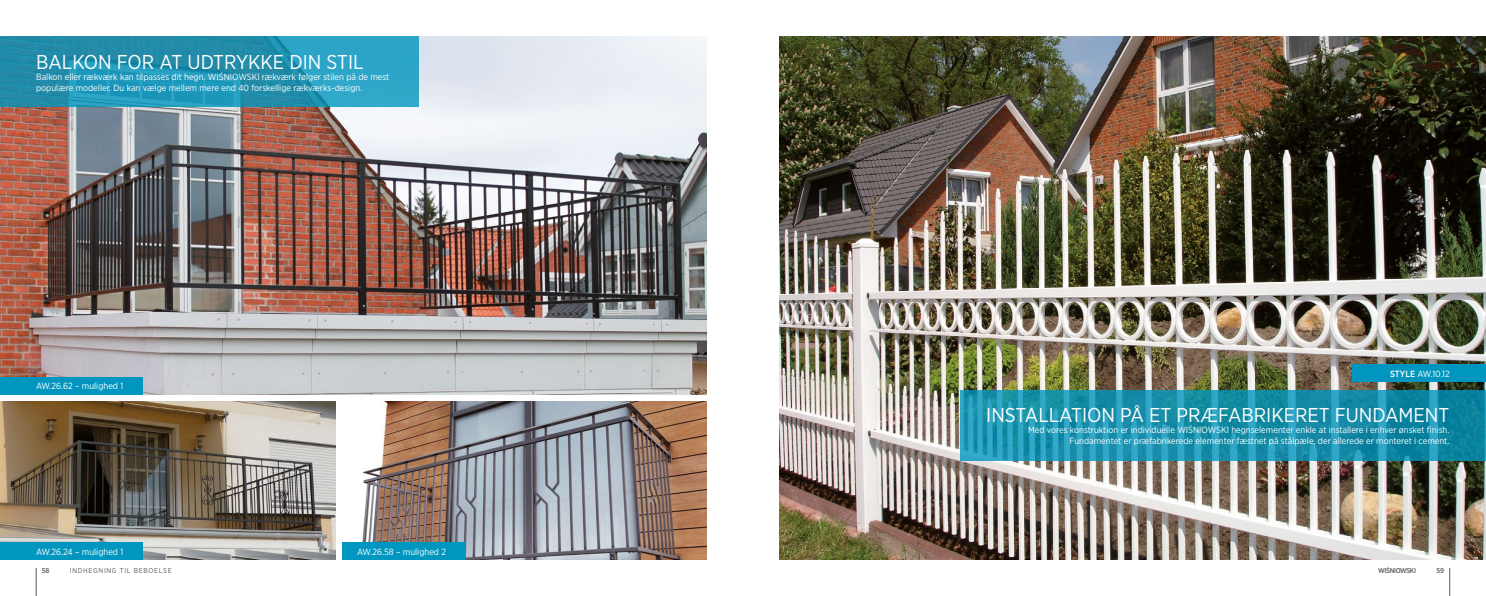
<style>
.page{position:relative;width:1486px;height:596px;background:#fff}
.page>*{position:absolute;margin:0;border:0;box-sizing:border-box;transform-origin:0 0}
.t1{font:20px "Gotham Narrow";color:#fff}
.t2{font:9px/11px "Gotham Narrow";color:#fff}
.t3{font:7px "Gotham Narrow";letter-spacing:.1em;color:#575756}
.t4{font:500 7px "Gotham Narrow";letter-spacing:-.05em;color:#575756}
.s1{font-weight:500}
</style>
<div class="page">
<svg style="left:1449px;top:567px;width:1px;height:28px"></svg>
<svg style="left:36px;top:567px;width:1px;height:28px"></svg>
<img style="left:0;top:36px;width:707px;height:358px">
<svg style="left:0;top:36px;width:419px;height:71px;background:#2395b5"></svg>
<img style="left:362px;top:401px;width:345px;height:158px">
<img style="left:0;top:401px;width:336px;height:158px">
<div style="left:0;top:377px;width:142px;height:17px;background:#0096bf"></div>
<div style="left:0;top:542px;width:142px;height:17px;background:#0096bf"></div>
<div style="left:342px;top:542px;width:124px;height:17px;background:#0096bf"></div>
<img style="left:779px;top:36px;width:706px;height:522px">
<svg style="left:960px;top:389px;width:525px;height:71px;background:#1b90ac"></svg>
<div style="left:1352px;top:364px;width:133px;height:17px;background:#0096bf"></div>
<h1 class="t1" style="left:36px;top:49px;width:329px">BALKON FOR AT UDTRYKKE DIN STIL</h1>
<p class="t2" style="left:36px;top:71px;width:355px">Balkon eller rækværk kan tilpasses dit hegn. WIŚNIOWSKI rækværk følger stilen på de mest populære modeller. Du kan vælge mellem mere end 40 forskellige rækværks-design.</p>
<p class="t2" style="left:36px;top:380px;width:89px">AW.26.62 – mulighed 1</p>
<p class="t2" style="left:36px;top:546px;width:89px">AW.26.24 – mulighed 1</p>
<p class="t2" style="left:357px;top:546px;width:91px">AW.26.58 – mulighed 2</p>
<p class="t2" style="left:1390px;top:367px;width:61px"><span class="s1">STYLE</span> AW.10.12</p>
<h1 class="t1" style="left:986px;top:402px;width:464px">INSTALLATION PÅ ET PRÆFABRIKERET FUNDAMENT</h1>
<p class="t2" style="left:1028px;top:424px;width:423px;text-align:right">Med vores konstruktion er individuelle WIŚNIOWSKI hegnselementer enkle at installere i enhver ønsket finish.<br>Fundamentet er præfabrikerede elementer fæstnet på stålpæle, der allerede er monteret i cement.</p>
<p class="t4" style="left:42px;top:566px;width:9px">58</p>
<p class="t3" style="left:70px;top:566px;width:103px">INDHEGNING TIL BEBOELSE</p>
<p class="t4" style="left:1378px;top:566px;width:39px">WIŚNIOWSKI</p>
<p class="t4" style="left:1436px;top:566px;width:9px">59</p>
</div>
